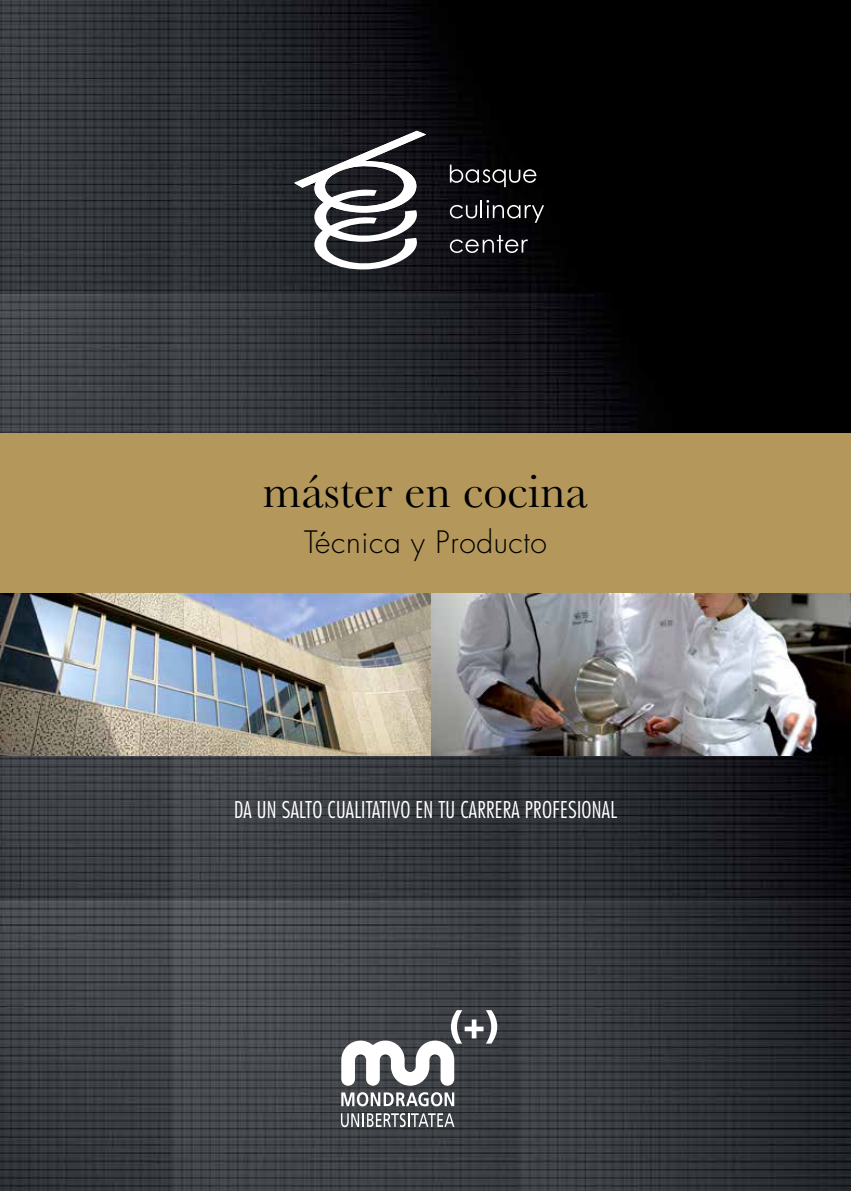
<style>
.page{position:relative;width:851px;height:1191px;background:#fff}
.page>*{position:absolute;margin:0;border:0;box-sizing:border-box;transform-origin:0 0}
.t1{font:48px "Baskerville";color:#000}
.t2{font:300 30px "Futura Std";letter-spacing:.02em;color:#000}
.t3{font:300 condensed 22.5px "Futura Std";letter-spacing:.01em;color:#fff}
</style>
<div class="page">
<img style="left:0;top:0;width:850px;height:1191px">
<div style="left:0;top:433px;width:850px;height:162px;background:#b4975a"></div>
<svg style="left:341px;top:1113px;width:113px;height:14px"></svg>
<svg style="left:341px;top:1092px;width:113px;height:14px"></svg>
<svg style="left:341px;top:1010px;width:156px;height:75px"></svg>
<svg style="left:450px;top:165px;width:86px;height:22px;background:#363638"></svg>
<svg style="left:450px;top:200px;width:94px;height:23px;background:#303033"></svg>
<svg style="left:450px;top:235px;width:78px;height:18px"></svg>
<svg style="left:294px;top:131px;width:132px;height:138px"></svg>
<img style="left:0;top:593px;width:850px;height:162px">
<h1 class="t1" style="left:263px;top:463px;width:327px">máster en cocina</h1>
<h2 class="t2" style="left:304px;top:523px;width:244px">Técnica y Producto</h2>
<p class="t3" style="left:234px;top:796px;width:384px">DA UN SALTO CUALITATIVO EN TU CARRERA PROFESIONAL</p>
</div>
